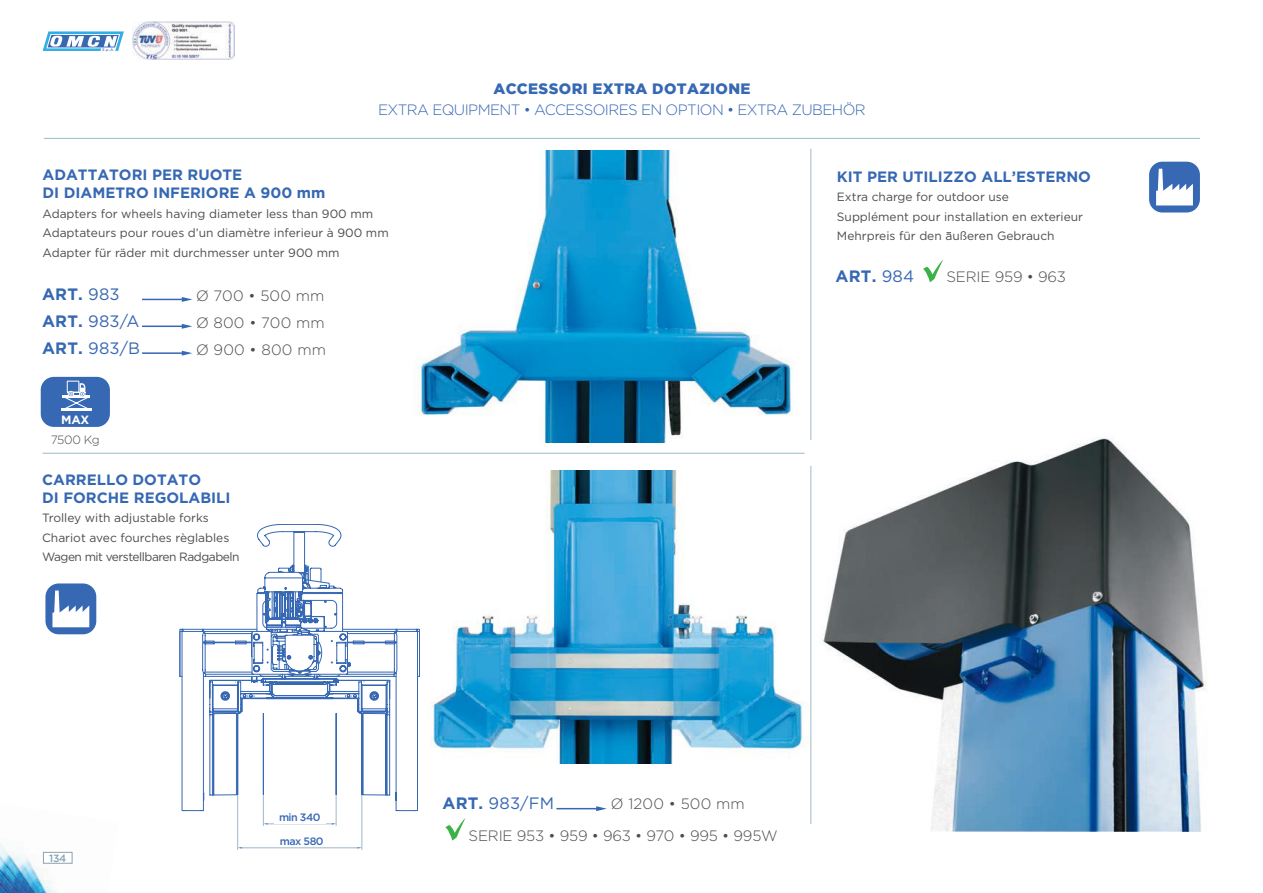
<style>
.page{position:relative;width:1263px;height:893px;background:#fff}
.page>*{position:absolute;margin:0;border:0;box-sizing:border-box;transform-origin:0 0}
.t1{font:16.5px/27px "Gotham";letter-spacing:.01em;color:#3668b3}
.t2{font:700 16.5px "Gotham";color:#3668b3}
.t3{font:700 15px/18px "Gotham";color:#3668b3}
.t4{font:300 15px/27px "Gotham";letter-spacing:-.01em;color:#4e4b4c;text-align:justify}
.t5{font:300 15px "Gotham";letter-spacing:-.04em;color:#3668b3}
.t6{font:900 15px "Gotham";letter-spacing:.025em;color:#3668b3}
.t7{font:300 15px "Gotham";letter-spacing:.01em;color:#4e4b4c}
.t8{font:12px/19.5px "Gotham";color:#4e4b4c}
.t9{font:300 12px "Gotham";letter-spacing:-.035em;color:#4e4b4c}
.t10{font:700 12px "Gotham";color:#fff}
.t11{font:500 10.65px/23.1px "Gotham";letter-spacing:-.05em;color:#3668b3}
.t12{font:500 10.5px "Gotham";color:#89a3b3}
.s1{font-weight:700}
.s2{font-weight:400}
</style>
<div class="page">
<img style="left:133px;top:21px;width:101px;height:38px">
<img style="left:0;top:843px;width:73px;height:50px">
<svg style="left:42px;top:31px;width:82px;height:21px"></svg>
<div style="left:43px;top:852px;width:29px;height:11px;background:#fff;border:1px solid #89a3b3"></div>
<hr style="left:237px;top:796px;width:1px;height:53px;background:#9fb7ca">
<hr style="left:362px;top:796px;width:1px;height:53px;background:#9fb7ca">
<hr style="left:242px;top:847px;width:116px;height:1px;background:#9fb7ca">
<svg style="left:180px;top:524px;width:240px;height:301px"></svg>
<div style="left:274px;top:816px;width:52px;height:7px;background:#fff"></div>
<img style="left:810px;top:393px;width:397px;height:439px">
<img style="left:417px;top:151px;width:377px;height:291px">
<img style="left:430px;top:471px;width:379px;height:292px">
<hr style="left:44px;top:138px;width:1156px;height:1px;background:#9db9c9">
<hr style="left:43px;top:453px;width:762px;height:1px;background:#9db9c9">
<hr style="left:811px;top:149px;width:1px;height:291px;background:#9db9c9">
<hr style="left:811px;top:466px;width:1px;height:358px;background:#9db9c9">
<svg style="left:445px;top:818px;width:21px;height:23px"></svg>
<svg style="left:923px;top:260px;width:20px;height:22px"></svg>
<hr style="left:142px;top:299px;width:44px;height:1px;background:#3668b3">
<svg style="left:182px;top:297px;width:10px;height:5px"></svg>
<hr style="left:142px;top:326px;width:44px;height:1px;background:#3668b3">
<svg style="left:182px;top:324px;width:10px;height:5px"></svg>
<hr style="left:142px;top:352px;width:44px;height:2px;background:#3668b3">
<svg style="left:182px;top:351px;width:10px;height:5px"></svg>
<div style="left:41px;top:377px;width:69px;height:50px;background:#3668b3;border-radius:13px"></div>
<hr style="left:61px;top:409px;width:31px;height:2px;background:#fff">
<div style="left:67px;top:381px;width:12px;height:11px;border:1px solid #fff"></div>
<svg style="left:62px;top:383px;width:28px;height:26px"></svg>
<div style="left:45px;top:583px;width:51px;height:51px;background:#3668b3;border-radius:13px"></div>
<svg style="left:52px;top:590px;width:37px;height:37px"></svg>
<div style="left:1149px;top:162px;width:51px;height:50px;background:#3668b3;border-radius:13px"></div>
<svg style="left:1156px;top:169px;width:37px;height:36px"></svg>
<hr style="left:556px;top:808px;width:45px;height:1px;background:#3668b3">
<svg style="left:596px;top:806px;width:11px;height:5px"></svg>
<p class="t6" style="left:493px;top:80px;width:259px">ACCESSORI EXTRA DOTAZIONE</p>
<p class="t5" style="left:378px;top:102px;width:489px">EXTRA EQUIPMENT • ACCESSOIRES EN OPTION • EXTRA ZUBEHÖR</p>
<p class="t3" style="left:43px;top:165px;width:284px">ADATTATORI PER RUOTE<br>DI DIAMETRO INFERIORE A 900 mm</p>
<p class="t8" style="left:43px;top:204px;width:348px">Adapters for wheels having diameter less than 900 mm<br>Adaptateurs pour roues d’un diamètre inferieur à 900 mm<br>Adapter für räder mit durchmesser unter 900 mm</p>
<h1 class="t1" style="left:42px;top:281px;width:100px"><span class="s1">ART.</span> 983<br><span class="s1">ART.</span> 983/A<br><span class="s1">ART.</span> 983/B</h1>
<p class="t4" style="left:196px;top:282px;width:131px">ø 700 • 500 mm ø 800 • 700 mm ø 900 • 800 mm</p>
<p class="t10" style="left:61px;top:412px;width:30px">MAX</p>
<p class="t9" style="left:51px;top:433px;width:51px">7500 Kg</p>
<p class="t3" style="left:42px;top:470px;width:190px">CARRELLO DOTATO<br>DI FORCHE REGOLABILI</p>
<p class="t8" style="left:42px;top:508px;width:199px">Trolley with adjustable forks<br>Chariot avec fourches règlables<br>Wagen mit verstellbaren Radgabeln</p>
<p class="t3" style="left:837px;top:167px;width:256px">KIT PER UTILIZZO ALL’ESTERNO</p>
<p class="t8" style="left:837px;top:187px;width:248px">Extra charge for outdoor use<br>Supplément pour installation en exterieur<br>Mehrpreis für den außeren Gebrauch</p>
<h1 class="t2" style="left:835px;top:266px;width:80px">ART. <span class="s2">984</span></h1>
<p class="t4" style="left:946px;top:263px;width:121px">SERIE 959 • 963</p>
<p class="t12" style="left:49px;top:852px;width:19px">134</p>
<p class="t11" style="left:279px;top:806px;width:46px">min 340 max 580</p>
<h1 class="t1" style="left:442px;top:790px;width:113px"><span class="s1">ART.</span> 983/FM</h1>
<p class="t4" style="left:469px;top:821px;width:311px">SERIE 953 • 959 • 963 • 970 • 995 • 995W</p>
<p class="t7" style="left:611px;top:795px;width:135px">ø 1200 • 500 mm</p>
</div>
